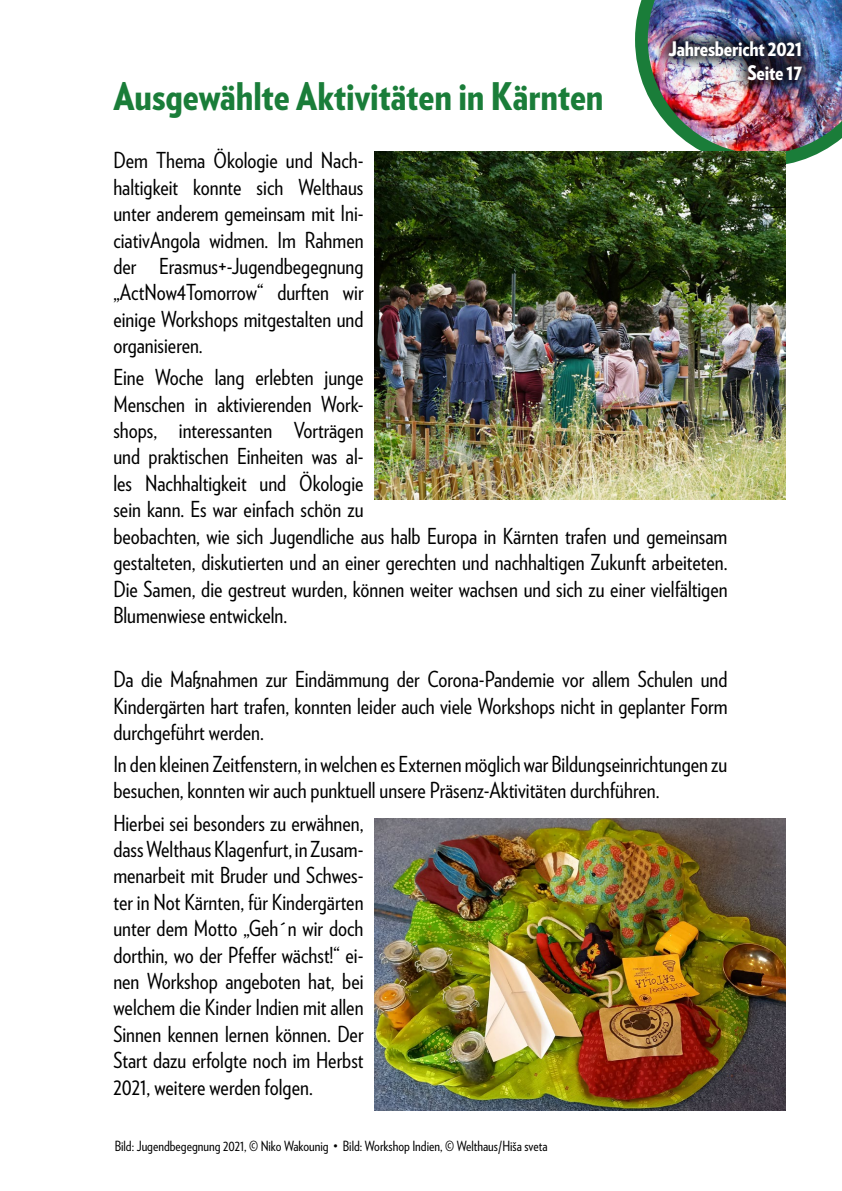
<style>
.page{position:relative;width:842px;height:1191px;background:#fff}
.page>*{position:absolute;margin:0;border:0;box-sizing:border-box;transform-origin:0 0}
.t1{font:900 38px "Verlag Condensed";color:#1a7d39}
.t2{font:22px/26.4px "Verlag Condensed";color:#000;text-align:justify}
.t3{font:900 20px/24px "Verlag Condensed";letter-spacing:-.01em;color:#fff;text-align:right}
.t4{font:14px "Verlag Condensed";color:#000}
</style>
<div class="page">
<img style="left:635px;top:0;width:207px;height:167px">
<img style="left:375px;top:152px;width:410px;height:347px">
<img style="left:375px;top:818px;width:410px;height:292px">
<p class="t3" style="left:668px;top:36px;width:135px">Jahresbericht 2021<br>Seite 17</p>
<h1 class="t1" style="left:113px;top:66px;width:492px">Ausgewählte Aktivitäten in Kärnten</h1>
<p class="t2" style="left:113px;top:146px;width:252px">Dem Thema Ökologie und Nach&shy;haltigkeit konnte sich Welthaus unter anderem gemeinsam mit Ini&shy;ciativAngola widmen. Im Rahmen der Erasmus+-Jugendbegegnung „ActNow4Tomorrow“ durften wir einige Workshops mitgestalten und organisieren.</p>
<p class="t2" style="left:113px;top:363px;width:616px;text-align:left">Eine Woche lang erlebten junge<br>Menschen in aktivierenden Work-<br>shops, interessanten Vorträgen<br>und praktischen Einheiten was al-<br>les Nachhaltigkeit und Ökologie<br>sein kann. Es war einfach schön zu<br>beobachten, wie sich Jugendliche aus halb Europa in Kärnten trafen und gemeinsam gestalteten, diskutierten und an einer gerechten und nachhaltigen Zukunft arbeiteten.<br>Die Samen, die gestreut wurden, können weiter wachsen und sich zu einer vielfältigen Blumenwiese entwickeln.</p>
<p class="t2" style="left:113px;top:665px;width:616px">Da die Maßnahmen zur Eindämmung der Corona-Pandemie vor allem Schulen und Kindergärten hart trafen, konnten leider auch viele Workshops nicht in geplanter Form durchgeführt werden.</p>
<p class="t2" style="left:113px;top:750px;width:615px">In den kleinen Zeitfenstern, in welchen es Externen möglich war Bildungseinrichtungen zu besuchen, konnten wir auch punktuell unsere Präsenz-Aktivitäten durchführen.</p>
<p class="t2" style="left:113px;top:808px;width:252px">Hierbei sei besonders zu erwähnen, dass Welthaus Klagenfurt, in Zusam&shy;menarbeit mit Bruder und Schwes&shy;ter in Not Kärnten, für Kindergärten unter dem Motto „Geh´n wir doch dorthin, wo der Pfeffer wächst!“ ei&shy;nen Workshop angeboten hat, bei welchem die Kinder Indien mit allen Sinnen kennen lernen können. Der Start dazu erfolgte noch im Herbst 2021, weitere werden folgen.</p>
<p class="t4" style="left:115px;top:1135px;width:434px">Bild: Jugendbegegnung 2021, © Niko Wakounig • Bild: Workshop Indien, © Welthaus/Hiša sveta</p>
</div>
